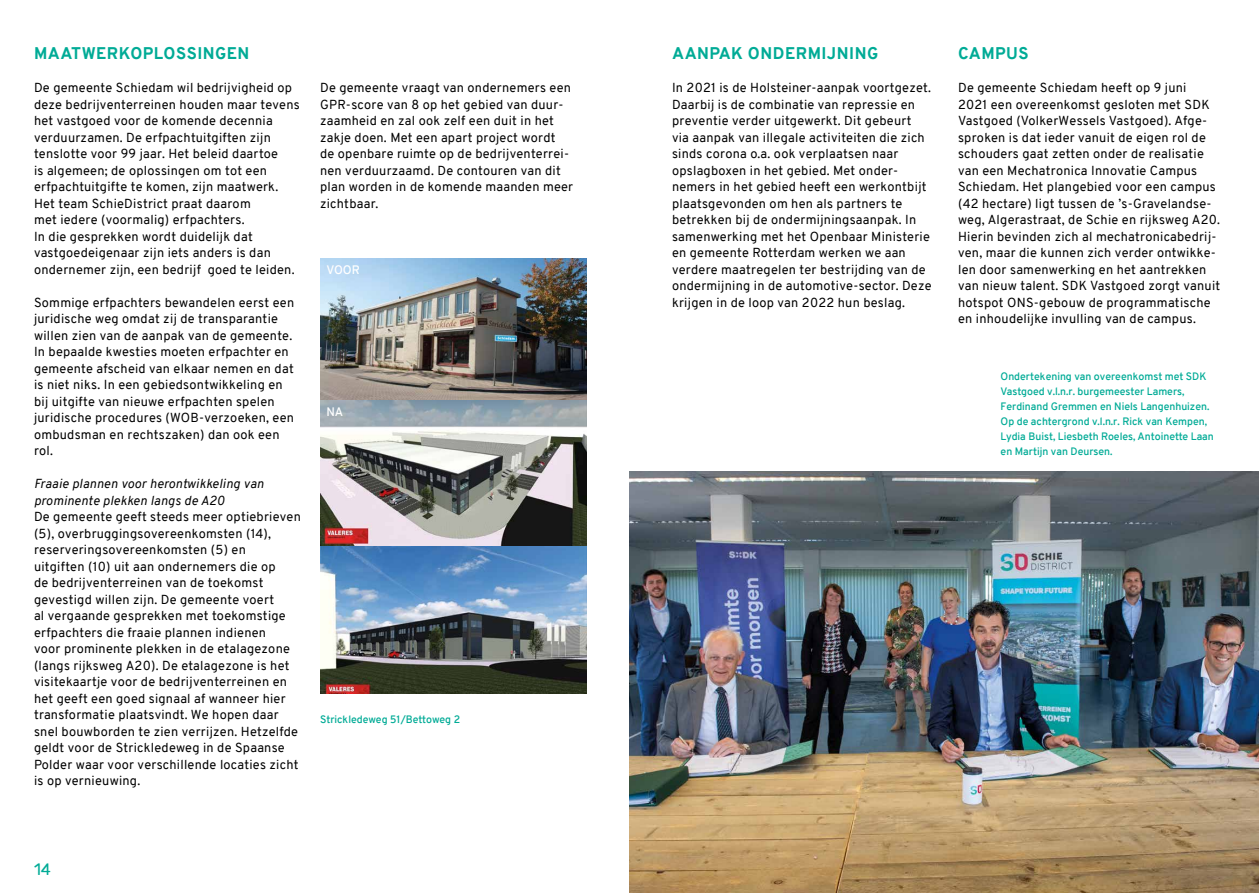
<style>
.page{position:relative;width:1259px;height:893px;background:#fff}
.page>*{position:absolute;margin:0;border:0;box-sizing:border-box;transform-origin:0 0}
.t1{font:800 16.5px "Overpass";letter-spacing:.03em;color:#00ab96}
.t2{font:16.5px "Rubik";color:#00ab96}
.t3{font:12.75px/16.5px "Overpass";letter-spacing:.02em;color:#000}
.t4{font:italic 12.75px/16.5px "Overpass";letter-spacing:.02em;color:#000}
.t5{font:600 12px "Overpass";letter-spacing:-.01em;color:#fff}
.t6{font:600 10.5px/15px "Overpass";color:#00ab96}
</style>
<div class="page">
<img style="left:320px;top:258px;width:267px;height:435px">
<img style="left:629px;top:472px;width:630px;height:421px">
<p class="t1" style="left:34px;top:41px;width:217px">MAATWERKOPLOSSINGEN</p>
<p class="t3" style="left:34px;top:79px;width:267px">De gemeente Schiedam wil bedrijvigheid op deze bedrijventerreinen houden maar tevens het vastgoed voor de komende decennia verduurzamen. De erfpachtuitgiften zijn tenslotte voor 99 jaar. Het beleid daartoe<br>is algemeen; de oplossingen om tot een erfpachtuitgifte te komen, zijn maatwerk.<br>Het team SchieDistrict praat daarom<br>met iedere (voormalig) erfpachters.<br>In die gesprekken wordt duidelijk dat vastgoedeigenaar zijn iets anders is dan ondernemer zijn, een bedrijf goed te leiden.</p>
<p class="t3" style="left:34px;top:294px;width:262px">Sommige erfpachters bewandelen eerst een juridische weg omdat zij de transparantie willen zien van de aanpak van de gemeente.<br>In bepaalde kwesties moeten erfpachter en gemeente afscheid van elkaar nemen en dat is niet niks. In een gebiedsontwikkeling en bij uitgifte van nieuwe erfpachten spelen juridische procedures (WOB-verzoeken, een ombudsman en rechtszaken) dan ook een rol.</p>
<p class="t4" style="left:34px;top:475px;width:231px">Fraaie plannen voor herontwikkeling van prominente plekken langs de A20</p>
<p class="t3" style="left:34px;top:508px;width:268px">De gemeente geeft steeds meer optiebrieven (5), overbruggingsovereenkomsten (14), reserveringsovereenkomsten (5) en<br>uitgiften (10) uit aan ondernemers die op<br>de bedrijventerreinen van de toekomst gevestigd willen zijn. De gemeente voert<br>al vergaande gesprekken met toekomstige erfpachters die fraaie plannen indienen<br>voor prominente plekken in de etalagezone (langs rijksweg A20). De etalagezone is het visitekaartje voor de bedrijventerreinen en het geeft een goed signaal af wanneer hier transformatie plaatsvindt. We hopen daar snel bouwborden te zien verrijzen. Hetzelfde geldt voor de Strickledeweg in de Spaanse Polder waar voor verschillende locaties zicht is op vernieuwing.</p>
<p class="t3" style="left:320px;top:79px;width:255px">De gemeente vraagt van ondernemers een GPR-score van 8 op het gebied van duur&shy;zaamheid en zal ook zelf een duit in het zakje doen. Met een apart project wordt<br>de openbare ruimte op de bedrijventerrei&shy;nen verduurzaamd. De contouren van dit plan worden in de komende maanden meer zichtbaar.</p>
<p class="t5" style="left:327px;top:261px;width:35px">VOOR</p>
<p class="t5" style="left:327px;top:403px;width:18px">NA</p>
<p class="t6" style="left:320px;top:712px;width:142px">Strickledeweg 51/Bettoweg 2</p>
<p class="t2" style="left:34px;top:860px;width:19px">14</p>
<p class="t1" style="left:672px;top:41px;width:207px">AANPAK ONDERMIJNING</p>
<p class="t3" style="left:672px;top:79px;width:261px">In 2021 is de Holsteiner-aanpak voortgezet.<br>Daarbij is de combinatie van repressie en preventie verder uitgewerkt. Dit gebeurt via aanpak van illegale activiteiten die zich sinds corona o.a. ook verplaatsen naar opslagboxen in het gebied. Met onder&shy;nemers in het gebied heeft een werkontbijt plaatsgevonden om hen als partners te betrekken bij de ondermijningsaanpak. In samenwerking met het Openbaar Ministerie en gemeente Rotterdam werken we aan verdere maatregelen ter bestrijding van de ondermijning in de automotive-sector. Deze krijgen in de loop van 2022 hun beslag.</p>
<p class="t1" style="left:958px;top:41px;width:72px">CAMPUS</p>
<p class="t3" style="left:958px;top:79px;width:264px">De gemeente Schiedam heeft op 9 juni<br>2021 een overeenkomst gesloten met SDK Vastgoed (VolkerWessels Vastgoed). Afge&shy;sproken is dat ieder vanuit de eigen rol de schouders gaat zetten onder de realisatie van een Mechatronica Innovatie Campus Schiedam. Het plangebied voor een campus (42 hectare) ligt tussen de ’s-Gravelandse&shy;weg, Algerastraat, de Schie en rijksweg A20.<br>Hierin bevinden zich al mechatronicabedrij&shy;ven, maar die kunnen zich verder ontwikke&shy;len door samenwerking en het aantrekken van nieuw talent. SDK Vastgoed zorgt vanuit hotspot ONS-gebouw de programmatische en inhoudelijke invulling van de campus.</p>
<p class="t6" style="left:1000px;top:369px;width:215px">Ondertekening van overeenkomst met SDK Vastgoed v.l.n.r. burgemeester Lamers, Ferdinand Gremmen en Niels Langenhuizen.<br>Op de achtergrond v.l.n.r. Rick van Kempen, Lydia Buist, Liesbeth Roeles, Antoinette Laan en Martijn van Deursen.</p>
</div>
